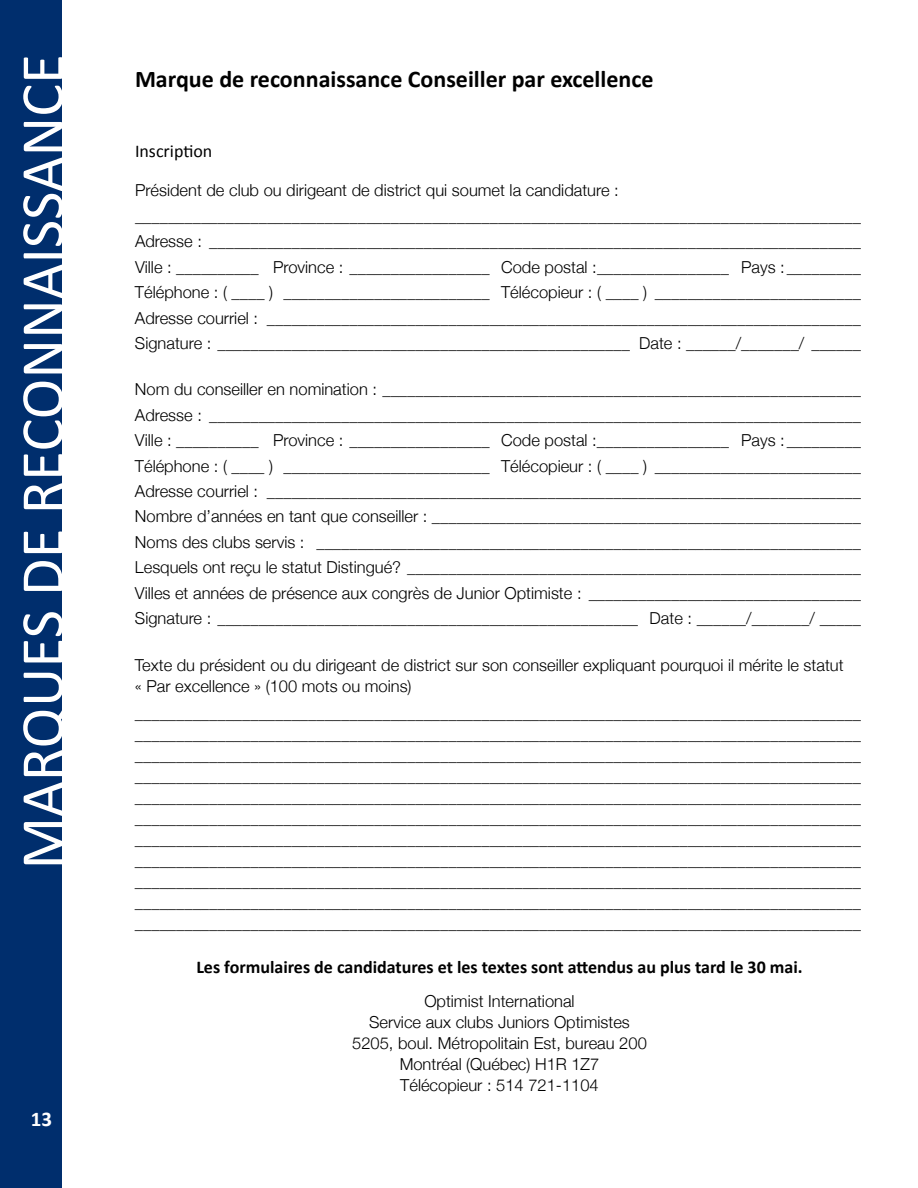
<style>
.page{position:relative;width:918px;height:1188px;background:#fff}
.page>*{position:absolute;margin:0;border:0;box-sizing:border-box;transform-origin:0 0}
.t1{font:61.5px "Calibri";color:#fff}
.t2{font:700 24px "Calibri";color:#000}
.t3{font:700 21px "Calibri";color:#fff}
.t4{font:700 18px "Calibri";color:#000}
.t5{font:18px "Calibri";color:#000}
.t6{font:300 16.5px/25.5px "Helvetica Neue";color:#000}
</style>
<div class="page">
<div style="left:0;top:0;width:62px;height:1188px;background:#002e6d"></div>
<h1 class="t1" style="left:4px;top:869px;width:817px;rotate:-90deg">MARQUES DE RECONNAISSANCE</h1>
<p class="t3" style="left:31px;top:1106px;width:23px">13</p>
<h2 class="t2" style="left:135px;top:64px;width:520px">Marque de reconnaissance Conseiller par excellence</h2>
<p class="t5" style="left:135px;top:140px;width:79px">Inscription</p>
<p class="t6" style="left:135px;top:177px;width:728px">Président de club ou dirigeant de district qui soumet la candidature : ________________________________________________________________________________________ Adresse : _______________________________________________________________________________ Ville : __________ Province : _________________ Code postal :________________ Pays :_________ Téléphone : ( ____ ) _________________________ Télécopieur : ( ____ ) _________________________ Adresse courriel : ________________________________________________________________________ Signature : __________________________________________________ Date : ______/_______/ ______</p>
<p class="t6" style="left:135px;top:376px;width:728px;text-align:justify">Nom du conseiller en nomination : __________________________________________________________ Adresse : _______________________________________________________________________________ Ville : __________ Province : _________________ Code postal :________________ Pays :_________ Téléphone : ( ____ ) _________________________ Télécopieur : ( ____ ) _________________________ Adresse courriel : ________________________________________________________________________ Nombre d’années en tant que conseiller : ____________________________________________________ Noms des clubs servis : __________________________________________________________________ Lesquels ont reçu le statut Distingué? _______________________________________________________ Villes et années de présence aux congrès de Junior Optimiste : _________________________________ Signature : ___________________________________________________ Date : ______/_______/ _____</p>
<p class="t6" style="left:135px;top:654px;width:710px;line-height:21px">Texte du président ou du dirigeant de district sur son conseiller expliquant pourquoi il mérite le statut « Par excellence » (100 mots ou moins)</p>
<p class="t6" style="left:135px;top:702px;width:728px;line-height:21px;text-align:justify">________________________________________________________________________________________ ________________________________________________________________________________________ ________________________________________________________________________________________ ________________________________________________________________________________________ ________________________________________________________________________________________ ________________________________________________________________________________________ ________________________________________________________________________________________ ________________________________________________________________________________________ ________________________________________________________________________________________ ________________________________________________________________________________________ ________________________________________________________________________________________</p>
<p class="t4" style="left:196px;top:955px;width:608px">Les formulaires de candidatures et les textes sont attendus au plus tard le 30 mai.</p>
<p class="t6" style="left:352px;top:990px;width:296px;line-height:21px;text-align:center">Optimist International<br>Service aux clubs Juniors Optimistes<br>5205, boul. Métropolitain Est, bureau 200<br>Montréal (Québec) H1R 1Z7<br>Télécopieur : 514 721-1104</p>
</div>
